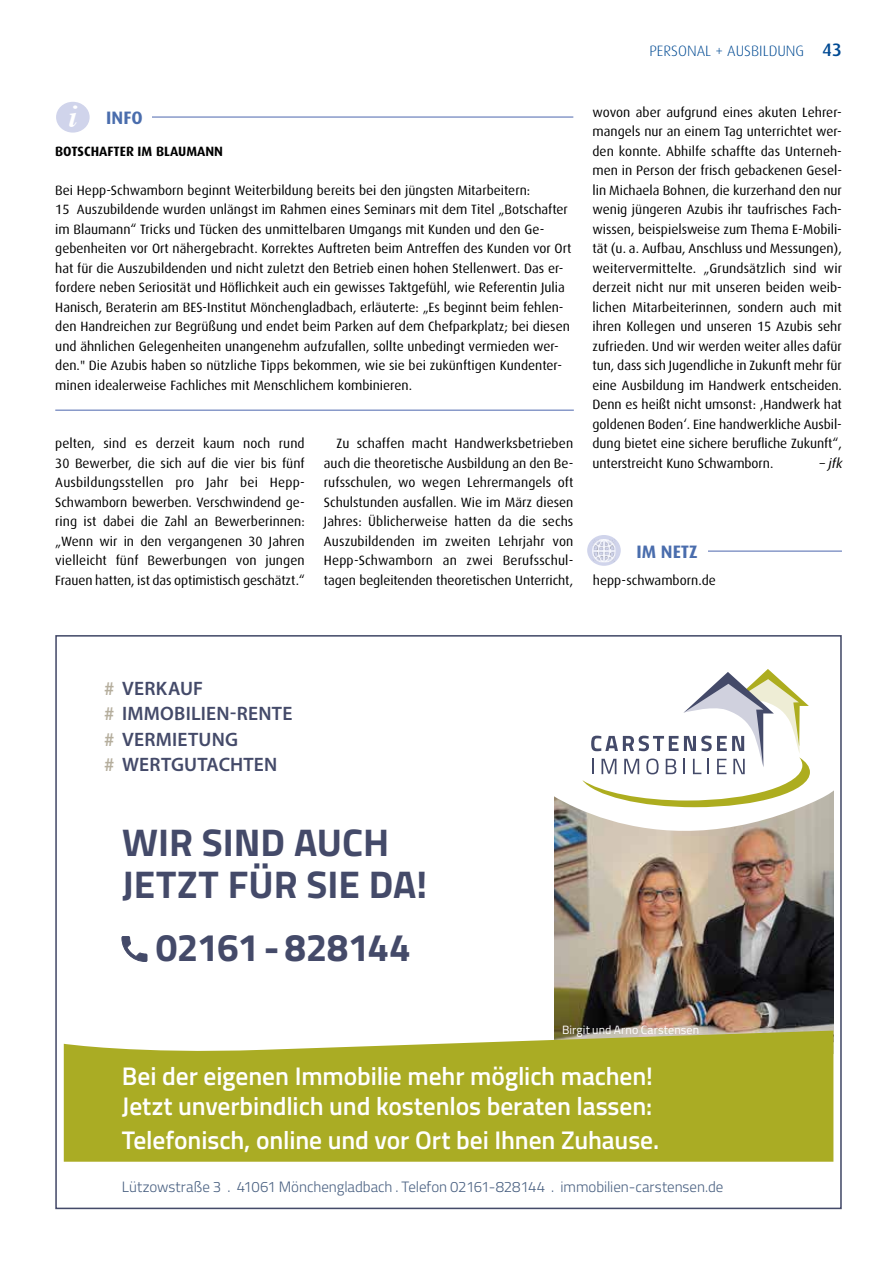
<style>
.page{position:relative;width:893px;height:1263px;background:#fff}
.page>*{position:absolute;margin:0;border:0;box-sizing:border-box;transform-origin:0 0}
.t1{font:700 38.7px/41.7px "Titillium Web";letter-spacing:-.005em;color:#444a69}
.t2{font:600 25.5px/30px "Titillium Web";letter-spacing:-.005em;color:#fff}
.t3{font:600 19.5px/25.5px "Myriad Pro";letter-spacing:.01em;color:#444a69}
.t4{font:700 18px "Dax";color:#4a6dad}
.t5{font:300 15px "Titillium Web";letter-spacing:-.005em;color:#496081}
.t6{font:300 15px "Dax";color:#004a93}
.t7{font:13.5px/19.5px "Dax";color:#000}
.t8{font:700 13.5px "Dax";color:#000}
.t9{font:italic 13.5px "Dax";color:#000}
.t10{font:12px "Titillium Web";letter-spacing:.01em;color:#fff}
.s1{font-family:"Times";font-style:italic;font-size:31.35px;color:#fff}
.s2{font-weight:500;font-size:18px}
.s3{color:#b5ae9d}
</style>
<div class="page">
<img style="left:554px;top:876px;width:279px;height:154px">
<svg style="left:554px;top:649px;width:288px;height:227px"></svg>
<svg style="left:64px;top:1030px;width:769px;height:132px;background:#b1b237"></svg>
<svg style="left:122px;top:936px;width:25px;height:25px"></svg>
<hr style="left:135px;top:116px;width:438px;height:2px;background:#8899c9">
<hr style="left:55px;top:409px;width:519px;height:2px;background:#8899c9">
<div style="left:57px;top:98px;width:95px;height:39px;background:#fff"></div>
<div style="left:56px;top:102px;width:34px;height:31px;background:#d0d4eb;border-radius:50%"></div>
<hr style="left:643px;top:550px;width:199px;height:2px;background:#8899c9">
<div style="left:587px;top:535px;width:34px;height:31px;background:#d0d4eb;border-radius:50%"></div>
<img style="left:592px;top:539px;width:23px;height:23px">
<div style="left:626px;top:535px;width:82px;height:31px;background:#fff"></div>
<h3 class="t4" style="left:68px;top:108px;width:76px"><span class="s1">i</span> INFO</h3>
<p class="t8" style="left:55px;top:144px;width:169px">BOTSCHAFTER IM BLAUMANN</p>
<p class="t7" style="left:55px;top:181px;width:518px">Bei Hepp-Schwamborn beginnt Weiterbildung bereits bei den jüngsten Mitarbeitern:<br>15 Auszubildende wurden unlängst im Rahmen eines Seminars mit dem Titel „Botschafter im Blaumann“ Tricks und Tücken des unmittelbaren Umgangs mit Kunden und den Ge&shy;gebenheiten vor Ort nähergebracht. Korrektes Auftreten beim Antreffen des Kunden vor Ort hat für die Auszubildenden und nicht zuletzt den Betrieb einen hohen Stellenwert. Das er&shy;fordere neben Seriosität und Höflichkeit auch ein gewisses Taktgefühl, wie Referentin Julia Hanisch, Beraterin am BES-Institut Mönchengladbach, erläuterte: „Es beginnt beim fehlen&shy;den Handreichen zur Begrüßung und endet beim Parken auf dem Chefparkplatz; bei diesen und ähnlichen Gelegenheiten unangenehm aufzufallen, sollte unbedingt vermieden wer&shy;den." Die Azubis haben so nützliche Tipps bekommen, wie sie bei zukünftigen Kundenter&shy;minen idealerweise Fachliches mit Menschlichem kombinieren.</p>
<p class="t7" style="left:55px;top:434px;width:251px;text-align:justify">pelten, sind es derzeit kaum noch rund 30 Bewerber, die sich auf die vier bis fünf Ausbildungsstellen pro Jahr bei Hepp-Schwamborn bewerben. Verschwindend ge&shy;ring ist dabei die Zahl an Bewerberinnen: „Wenn wir in den vergangenen 30 Jahren vielleicht fünf Bewerbungen von jungen Frauen hatten, ist das optimistisch geschätzt.“</p>
<p class="t7" style="left:324px;top:434px;width:251px;text-indent:13px">Zu schaffen macht Handwerksbetrieben auch die theoretische Ausbildung an den Be&shy;rufsschulen, wo wegen Lehrermangels oft Schulstunden ausfallen. Wie im März diesen Jahres: Üblicherweise hatten da die sechs Auszubildenden im zweiten Lehrjahr von Hepp-Schwamborn an zwei Berufsschul&shy;tagen begleitenden theoretischen Unterricht,</p>
<p class="t6" style="left:649px;top:43px;width:194px">PERSONAL + AUSBILDUNG <span class="s2">43</span></p>
<p class="t7" style="left:592px;top:103px;width:251px">wovon aber aufgrund eines akuten Lehrer&shy;mangels nur an einem Tag unterrichtet wer&shy;den konnte. Abhilfe schaffte das Unterneh&shy;men in Person der frisch gebackenen Gesel&shy;lin Michaela Bohnen, die kurzerhand den nur wenig jüngeren Azubis ihr taufrisches Fach&shy;wissen, beispielsweise zum Thema E-Mobili&shy;tät (u. a. Aufbau, Anschluss und Messungen), weitervermittelte. „Grundsätzlich sind wir derzeit nicht nur mit unseren beiden weib&shy;lichen Mitarbeiterinnen, sondern auch mit ihren Kollegen und unseren 15 Azubis sehr zufrieden. Und wir werden weiter alles dafür tun, dass sich Jugendliche in Zukunft mehr für eine Ausbildung im Handwerk entscheiden.<br>Denn es heißt nicht umsonst: ‚Handwerk hat goldenen Boden‘. Eine handwerkliche Ausbil&shy;dung bietet eine sichere berufliche Zukunft“, unterstreicht Kuno Schwamborn.</p>
<p class="t9" style="left:819px;top:456px;width:28px">–jfk</p>
<h3 class="t4" style="left:636px;top:541px;width:63px">IM NETZ</h3>
<p class="t7" style="left:593px;top:571px;width:124px">hepp-schwamborn.de</p>
<h3 class="t3" style="left:104px;top:675px;width:190px"><span class="s3">#</span> VERKAUF<br><span class="s3">#</span> IMMOBILIEN-RENTE <span class="s3">#</span> VERMIETUNG<br><span class="s3">#</span> WERTGUTACHTEN</h3>
<h1 class="t1" style="left:122px;top:819px;width:307px">WIR SIND AUCH<br>JETZT FÜR SIE DA!</h1>
<h1 class="t1" style="left:156px;top:925px;width:256px">02161-828144</h1>
<p class="t10" style="left:562px;top:1020px;width:138px">Birgit und Arno Carstensen</p>
<h2 class="t2" style="left:122px;top:1060px;width:533px">Bei der eigenen Immobilie mehr möglich machen!<br>Jetzt unverbindlich und kostenlos beraten lassen:</h2>
<h2 class="t2" style="left:122px;top:1124px;width:539px">Telefonisch, online und vor Ort bei Ihnen Zuhause.</h2>
<p class="t5" style="left:122px;top:1176px;width:603px">Lützowstraße 3 . 41061 Mönchengladbach . Telefon 02161-828144 . immobilien-carstensen.de</p>
</div>
